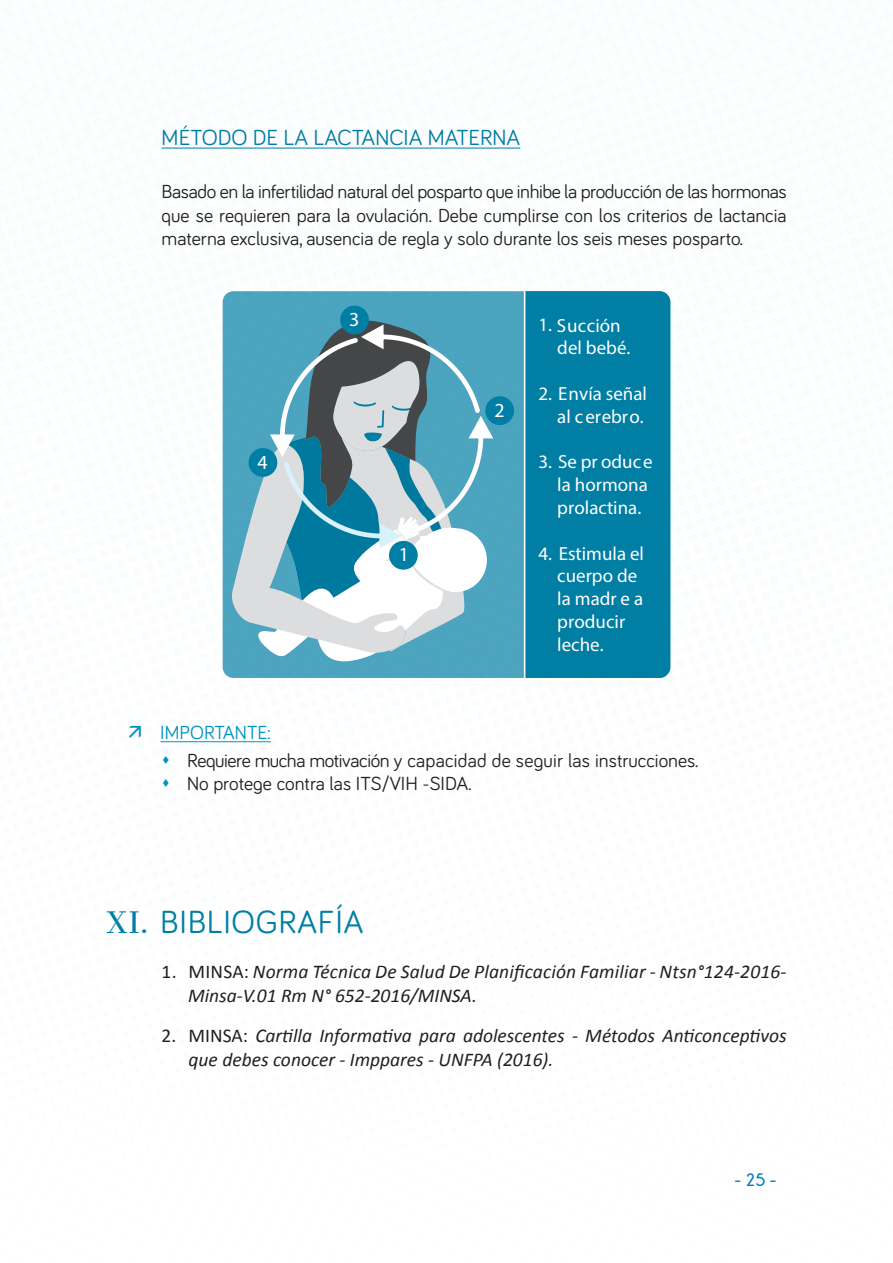
<style>
.page{position:relative;width:893px;height:1263px;background:#fff}
.page>*{position:absolute;margin:0;border:0;box-sizing:border-box;transform-origin:0 0}
.t1{font:33px "Bariol";letter-spacing:.02em;color:#007ea4}
.metodos_anticoncepti{font:22.5px "Bariol";color:#007ea4}
.t2{font:600 19.95px "Aspira";color:#fff}
.TEXTO-NORMAL{font:19.5px/23.4px "Bariol";color:#231f20;text-align:justify}
.texto_normal-numeros{font:italic 19.5px/23.4px "Calibri";color:#231f20}
.t3{font:19.5px "Bariol";color:#0094c1}
.t4{font:300 19.05px/22.8px "Aspira";color:#fff}
.t5{font:700 18px "Champagne&Limousines";color:#0082ba}
.s1{font-weight:600}
.s2{font-family:"Bodoni BT"}
.s3{font-style:normal}
</style>
<div class="page">
<hr style="left:162px;top:148px;width:358px;height:1px;background:#007ea4">
<hr style="left:160px;top:741px;width:111px;height:1px;background:#0094c1">
<div style="left:223px;top:291px;width:447px;height:387px;background:#4ca4bf;border-radius:11px"></div>
<div style="left:525px;top:291px;width:145px;height:387px;background:#007ea4"></div>
<svg style="left:232px;top:320px;width:261px;height:342px"></svg>
<div style="left:340px;top:306px;width:29px;height:28px;background:#007ea4;border-radius:50%"></div>
<div style="left:249px;top:448px;width:28px;height:29px;background:#007ea4;border-radius:50%"></div>
<div style="left:389px;top:541px;width:29px;height:29px;background:#007ea4;border-radius:50%"></div>
<div style="left:485px;top:396px;width:29px;height:29px;background:#007ea4;border-radius:50%"></div>
<hr style="left:524px;top:291px;width:1px;height:388px;background:#fff">
<p class="metodos_anticoncepti" style="left:162px;top:123px;width:360px">MÉTODO DE LA LACTANCIA MATERNA</p>
<p class="TEXTO-NORMAL" style="left:162px;top:179px;width:627px">Basado en la infertilidad natural del posparto que inhibe la producción de las hormonas que se requieren para la ovulación. Debe cumplirse con los criterios de lactancia materna exclusiva, ausencia de regla y solo durante los seis meses posparto.</p>
<p class="t2" style="left:257px;top:450px;width:12px">4</p>
<p class="t2" style="left:349px;top:307px;width:12px">3</p>
<p class="t2" style="left:399px;top:542px;width:12px">1</p>
<p class="t2" style="left:494px;top:398px;width:12px">2</p>
<p class="t4" style="left:557px;top:313px;width:75px;text-indent:-19px"><span class="s1">1.</span> Succión del bebé.</p>
<p class="t4" style="left:538px;top:382px;width:110px;text-align:right"><span class="s1">2.</span> Envía señal al cerebro.</p>
<p class="t4" style="left:557px;top:450px;width:97px;text-indent:-19px"><span class="s1">3.</span> Se pr oduce la hormona prolactina.</p>
<p class="t4" style="left:557px;top:541px;width:88px;text-indent:-19px"><span class="s1">4.</span> Estimula el cuerpo de la madr e a producir leche.</p>
<p class="t3" style="left:160px;top:720px;width:112px">IMPORTANTE:</p>
<p class="TEXTO-NORMAL" style="left:187px;top:748px;width:513px">Requiere mucha motivación y capacidad de seguir las instrucciones.</p>
<p class="TEXTO-NORMAL" style="left:187px;top:771px;width:286px">No protege contra las ITS/VIH -SIDA.</p>
<p class="t1" style="left:106px;top:900px;width:259px"><span class="s2">XI.</span> BIBLIOGRAFÍA</p>
<p class="texto_normal-numeros" style="left:162px;top:959px;width:626px"><span class="s3">1. MINSA:</span> Norma Técnica De Salud De Planificación Familiar - Ntsn°124-2016-</p>
<p class="texto_normal-numeros" style="left:188px;top:983px;width:290px">Minsa-V.01 Rm N° 652-2016/MINSA.</p>
<p class="texto_normal-numeros" style="left:189px;top:1023px;width:600px;text-indent:-27px"><span class="s3">2. MINSA:</span> Cartilla Informativa para adolescentes - Métodos Anticonceptivos que debes conocer - Imppares - UNFPA (2016).</p>
<p class="t5" style="left:735px;top:1170px;width:43px">- 25 -</p>
</div>
